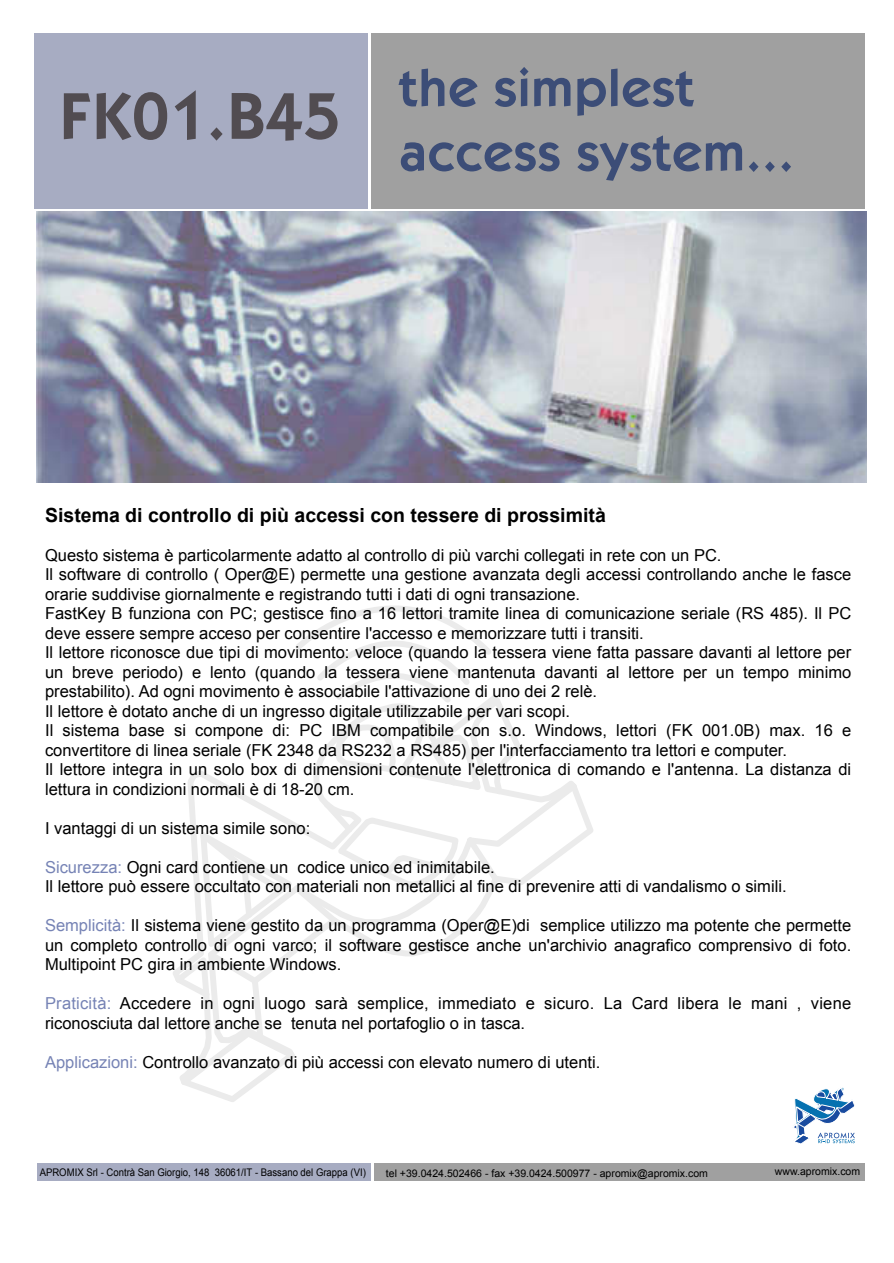
<style>
.page{position:relative;width:894px;height:1263px;background:#fff}
.page>*{position:absolute;margin:0;border:0;box-sizing:border-box;transform-origin:0 0}
.t1{font:700 67.5px "Kabob";color:#514c51}
.t2{font:700 54px/64.5px "Kabob";color:#3c4d77}
.t3{font:700 19.5px "Arial";color:#000}
.t4{font:16.5px/19.5px "Arial";color:#000}
.t5{font:10.5px "Arial";color:#000}
.t6{font:10.5px "Arial";color:#000;scale:.91 1}
.s1{color:#7683b5}
</style>
<div class="page">
<div style="left:374px;top:1164px;width:490px;height:17px;background:#a0a0a0"></div>
<div style="left:38px;top:1163px;width:332px;height:18px;background:#a7acc2"></div>
<svg style="left:173px;top:606px;width:420px;height:496px"></svg>
<svg style="left:794px;top:1087px;width:61px;height:57px"></svg>
<div style="left:34px;top:33px;width:334px;height:175px;background:#a7acc2"></div>
<div style="left:370px;top:33px;width:494px;height:175px;background:#a0a0a0"></div>
<img style="left:36px;top:211px;width:830px;height:272px">
<h1 class="t1" style="left:59px;top:77px;width:283px">FK01.B45</h1>
<h2 class="t2" style="left:399px;top:55px;width:396px">the simplest access system...</h2>
<p class="t3" style="left:45px;top:502px;width:562px">Sistema di controllo di più accessi con tessere di prossimità</p>
<p class="t4" style="left:45px;top:545px;width:807px">Questo sistema è particolarmente adatto al controllo di più varchi collegati in rete con un PC.<br>Il software di controllo ( Oper@E) permette una gestione avanzata degli accessi controllando anche le fasce orarie suddivise giornalmente e registrando tutti i dati di ogni transazione.<br>FastKey B funziona con PC; gestisce fino a 16 lettori tramite linea di comunicazione seriale (RS 485). Il PC deve essere sempre acceso per consentire l'accesso e memorizzare tutti i transiti.<br>Il lettore riconosce due tipi di movimento: veloce (quando la tessera viene fatta passare davanti al lettore per un breve periodo) e lento (quando la tessera viene mantenuta davanti al lettore per un tempo minimo prestabilito). Ad ogni movimento è associabile l'attivazione di uno dei 2 relè.<br>Il lettore è dotato anche di un ingresso digitale utilizzabile per vari scopi.<br>Il sistema base si compone di: PC IBM compatibile con s.o. Windows, lettori (FK 001.0B) max. 16 e convertitore di linea seriale (FK 2348 da RS232 a RS485) per l'interfacciamento tra lettori e computer.<br>Il lettore integra in un solo box di dimensioni contenute l'elettronica di comando e l'antenna. La distanza di lettura in condizioni normali è di 18-20 cm.</p>
<p class="t4" style="left:45px;top:818px;width:267px">I vantaggi di un sistema simile sono:</p>
<p class="t4" style="left:45px;top:857px;width:742px"><span class="s1">Sicurezza:</span> Ogni card contiene un codice unico ed inimitabile.<br>Il lettore può essere occultato con materiali non metallici al fine di prevenire atti di vandalismo o simili.</p>
<p class="t4" style="left:45px;top:916px;width:807px;text-align:justify"><span class="s1">Semplicità:</span> Il sistema viene gestito da un programma (Oper@E)di semplice utilizzo ma potente che permette un completo controllo di ogni varco; il software gestisce anche un'archivio anagrafico comprensivo di foto.<br>Multipoint PC gira in ambiente Windows.</p>
<p class="t4" style="left:45px;top:994px;width:807px"><span class="s1">Praticità:</span> Accedere in ogni luogo sarà semplice, immediato e sicuro. La Card libera le mani , viene riconosciuta dal lettore anche se tenuta nel portafoglio o in tasca.</p>
<p class="t4" style="left:45px;top:1052px;width:556px"><span class="s1">Applicazioni:</span> Controllo avanzato di più accessi con elevato numero di utenti.</p>
<p class="t6" style="left:40px;top:1165px;width:360px">APROMIX Srl - Contrà San Giorgio, 148 36061/IT - Bassano del Grappa (VI)</p>
<p class="t5" style="left:386px;top:1167px;width:323px">tel +39.0424.502466 - fax +39.0424.500977 - apromix@apromix.com</p>
<p class="t5" style="left:774px;top:1165px;width:87px">www.apromix.com</p>
</div>
